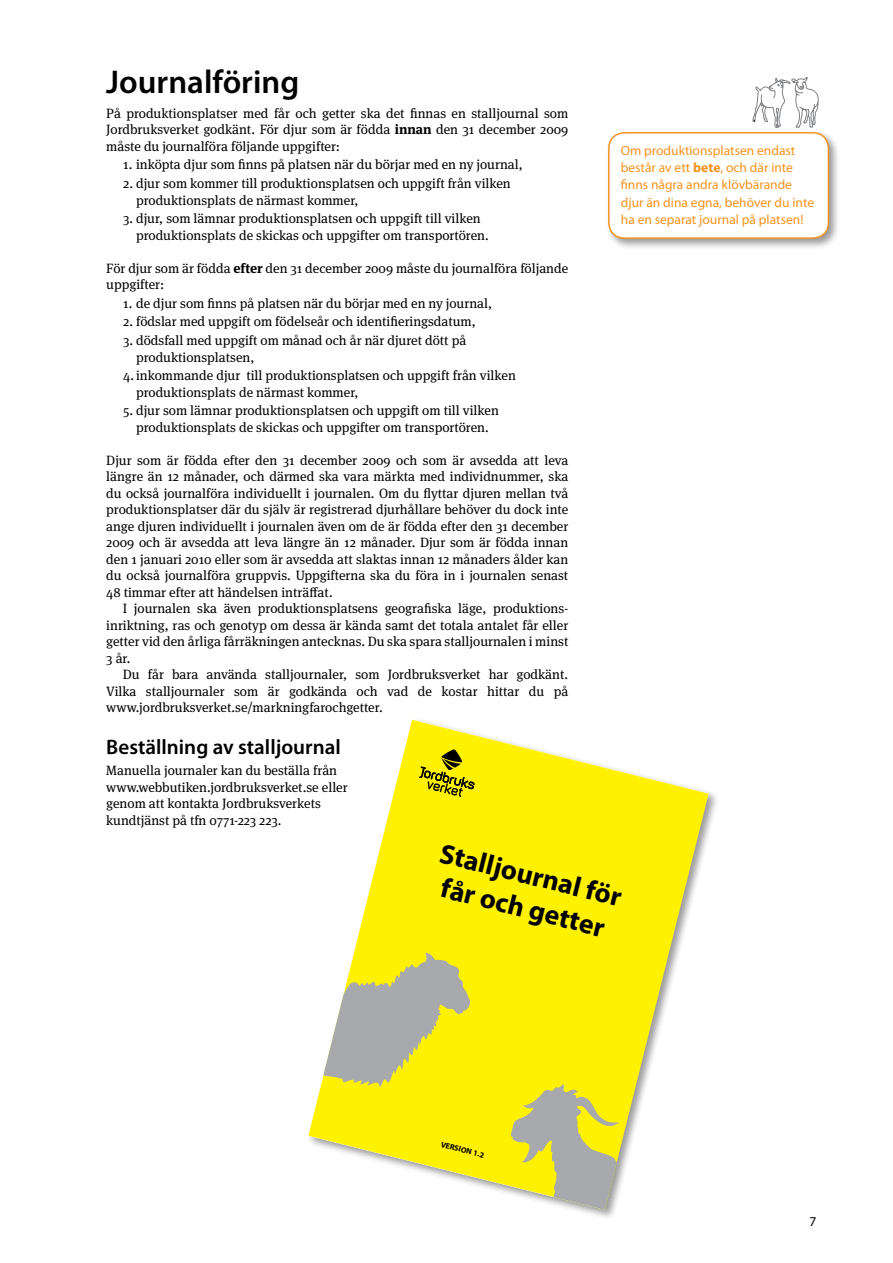
<style>
.page{position:relative;width:893px;height:1263px;background:#fff}
.page>*{position:absolute;margin:0;border:0;box-sizing:border-box;transform-origin:0 0}
.t1{font:600 33px "Myriad Pro";color:#000}
.t2{font:700 27.9px/33.5px "Myriad Pro";color:#000;text-align:center}
.t3{font:600 21px "Myriad Pro";color:#000}
.t4{font:13.5px/16.5px "Meta Serif OT";color:#000}
.t5{font:13.5px/17.2px "Myriad Pro";color:#f7921e}
.t6{font:13.5px "Myriad Pro";color:#000}
.t7{font:700 7.95px "Myriad Pro";color:#000}
.s1{font-weight:700}
</style>
<div class="page">
<div style="left:605px;top:129px;width:235px;height:121px;background:#000;opacity:.4"></div>
<div style="left:609px;top:133px;width:219px;height:105px;background:#fff;border-radius:16px"></div>
<div style="left:608px;top:132px;width:221px;height:107px;border:2px solid #f7921e;border-radius:16px"></div>
<svg style="left:752px;top:77px;width:67px;height:51px"></svg>
<svg style="left:308px;top:719px;width:401px;height:475px"></svg>
<svg style="left:419px;top:749px;width:55px;height:48px;background:#c1b700"></svg>
<svg style="left:510px;top:1084px;width:122px;height:126px;background:#d3ce70"></svg>
<svg style="left:323px;top:951px;width:147px;height:141px;background:#d1cd70"></svg>
<h1 class="t1" style="left:106px;top:61px;width:194px">Journalföring</h1>
<p class="t4" style="left:106px;top:105px;width:464px;text-align:justify">På produktionsplatser med får och getter ska det finnas en stalljournal som Jordbruksverket godkänt. För djur som är födda <span class="s1">innan</span> den 31 december 2009 måste du journalföra följande uppgifter:</p>
<p class="t4" style="left:123px;top:157px;width:401px">1. inköpta djur som finns på platsen när du börjar med en ny journal,</p>
<p class="t4" style="left:136px;top:175px;width:376px;text-indent:-13px">2. djur som kommer till produktionsplatsen och uppgift från vilken produktionsplats de närmast kommer,</p>
<p class="t4" style="left:136px;top:211px;width:354px;text-indent:-13px">3. djur, som lämnar produktionsplatsen och uppgift till vilken produktionsplats de skickas och uppgifter om transportören.</p>
<p class="t4" style="left:106px;top:260px;width:463px">För djur som är födda <span class="s1">efter</span> den 31 december 2009 måste du journalföra följande uppgifter:</p>
<p class="t4" style="left:123px;top:295px;width:370px">1. de djur som finns på platsen när du börjar med en ny journal,</p>
<p class="t4" style="left:123px;top:314px;width:354px">2. födslar med uppgift om födelseår och identifieringsdatum,</p>
<p class="t4" style="left:136px;top:332px;width:332px;text-indent:-13px">3. dödsfall med uppgift om månad och år när djuret dött på produktionsplatsen,</p>
<p class="t4" style="left:136px;top:368px;width:381px;text-indent:-13px">4.inkommande djur till produktionsplatsen och uppgift från vilken produktionsplats de närmast kommer,</p>
<p class="t4" style="left:123px;top:403px;width:377px;text-align:center">5. djur som lämnar produktionsplatsen och uppgift om till vilken produktionsplats de skickas och uppgifter om transportören.</p>
<p class="t4" style="left:106px;top:452px;width:464px;text-align:justify">Djur som är födda efter den 31 december 2009 och som är avsedda att leva längre än 12 månader, och därmed ska vara märkta med individnummer, ska du också journalföra individuellt i journalen. Om du flyttar djuren mellan två produktionsplatser där du själv är registrerad djurhållare behöver du dock inte ange djuren individuellt i journalen även om de är födda efter den 31 december 2009 och är avsedda att leva längre än 12 månader. Djur som är födda innan den 1 januari 2010 eller som är avsedda att slaktas innan 12 månaders ålder kan du också journalföra gruppvis. Uppgifterna ska du föra in i journalen senast 48 timmar efter att händelsen inträffat.</p>
<p class="t4" style="left:106px;top:601px;width:464px;text-align:justify;text-indent:16px">I journalen ska även produktionsplatsens geografiska läge, produktions&shy;inriktning, ras och genotyp om dessa är kända samt det totala antalet får eller getter vid den årliga fårräkningen antecknas. Du ska spara stalljournalen i minst 3 år.</p>
<p class="t4" style="left:106px;top:667px;width:463px;text-align:justify;text-indent:16px">Du får bara använda stalljournaler, som Jordbruksverket har godkänt.<br>Vilka stalljournaler som är godkända och vad de kostar hittar du på www.jordbruksverket.se/markningfarochgetter.</p>
<h3 class="t3" style="left:106px;top:734px;width:236px">Beställning av stalljournal</h3>
<p class="t4" style="left:106px;top:762px;width:243px">Manuella journaler kan du beställa från www.webbutiken.jordbruksverket.se eller genom att kontakta Jordbruksverkets kundtjänst på tfn 0771-223 223.</p>
<p class="t5" style="left:621px;top:142px;width:195px">Om produktionsplatsen endast består av ett <span class="s1">bete</span>, och där inte finns några andra klövbärande djur än dina egna, behöver du inte ha en separat journal på platsen!</p>
<h2 class="t2" style="left:445px;top:835px;width:188px;rotate:14deg">Stalljournal för får och getter</h2>
<p class="t7" style="left:442px;top:1139px;width:46px;rotate:14deg">VERSION 1.2</p>
<p class="t6" style="left:809px;top:1213px;width:8px">7</p>
</div>
